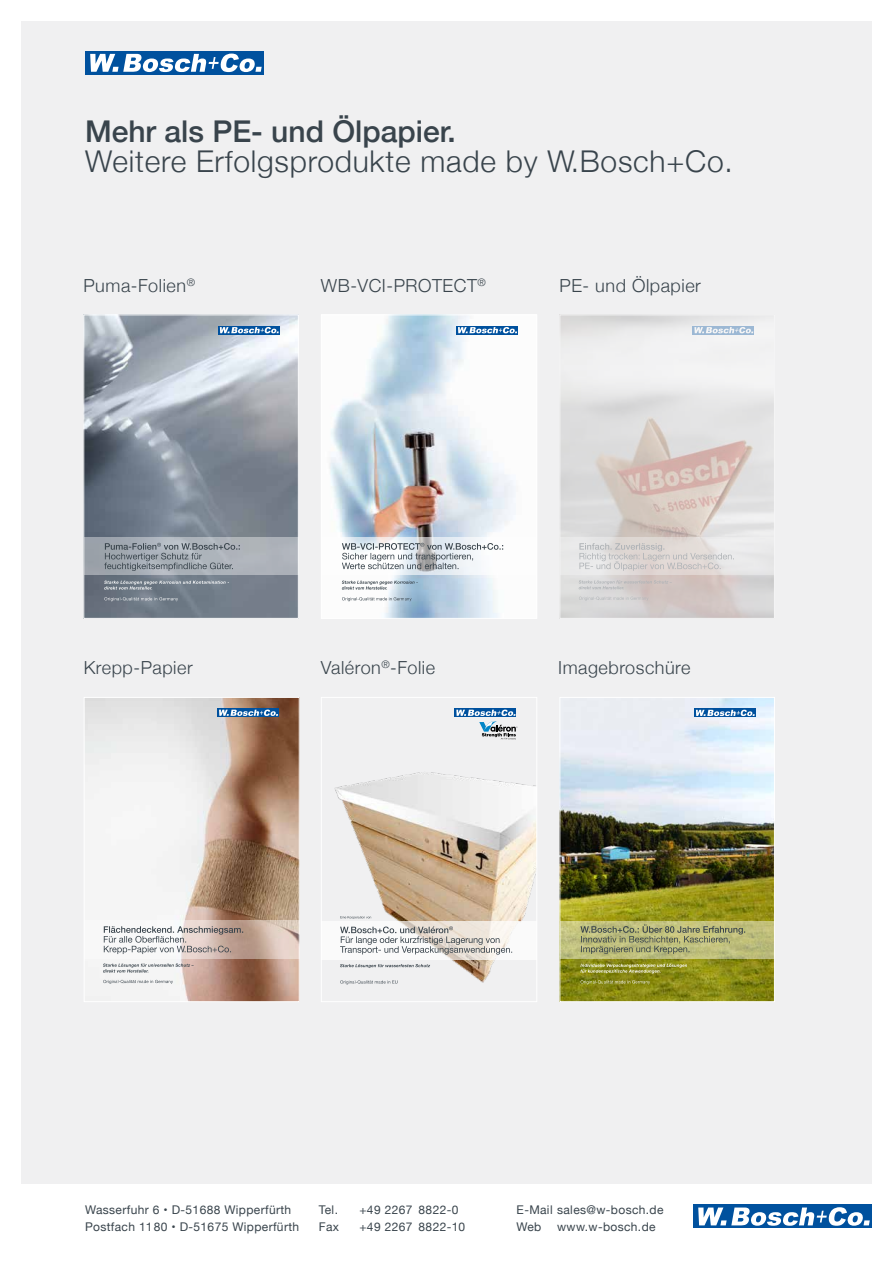
<style>
.page{position:relative;width:893px;height:1263px;background:#fff}
.page>*{position:absolute;margin:0;border:0;box-sizing:border-box;transform-origin:0 0}
.t1{font:300 30px "Helvetica Neue";letter-spacing:.025em;color:#39444c}
.t2{font:500 30px "Helvetica Neue";color:#39444c}
.t3{font:300 18px "Helvetica Neue";letter-spacing:.03em;color:#39444c}
.t4{font:12px/16.5px "Helvetica Neue";letter-spacing:.03em;color:#39444c}
</style>
<div class="page">
<div style="left:21px;top:21px;width:851px;height:1162px;background:#f0f0f1"></div>
<div style="left:85px;top:51px;width:179px;height:24px;background:#00519e"></div>
<svg style="left:90px;top:54px;width:172px;height:18px"></svg>
<div style="left:693px;top:1205px;width:179px;height:23px;background:#00519e"></div>
<svg style="left:698px;top:1207px;width:172px;height:19px"></svg>
<img style="left:85px;top:316px;width:212px;height:301px">
<div style="left:83px;top:314px;width:216px;height:305px;border:1px solid #fff"></div>
<svg style="left:218px;top:326px;width:61px;height:8px"></svg>
<svg style="left:220px;top:327px;width:59px;height:6px"></svg>
<svg style="left:84px;top:537px;width:214px;height:38px;background:#a0a6ae"></svg>
<svg style="left:104px;top:597px;width:74px;height:4px"></svg>
<svg style="left:104px;top:581px;width:125px;height:9px"></svg>
<img style="left:86px;top:699px;width:212px;height:301px">
<div style="left:84px;top:697px;width:216px;height:305px;border:1px solid #fff"></div>
<div style="left:217px;top:709px;width:62px;height:8px;background:#00519e"></div>
<svg style="left:219px;top:709px;width:59px;height:7px"></svg>
<svg style="left:103px;top:980px;width:70px;height:4px"></svg>
<svg style="left:84px;top:920px;width:215px;height:52px"></svg>
<img style="left:334px;top:772px;width:201px;height:213px">
<div style="left:321px;top:697px;width:216px;height:305px;border:1px solid #fff"></div>
<div style="left:455px;top:709px;width:61px;height:8px;background:#00519e"></div>
<svg style="left:321px;top:916px;width:216px;height:52px"></svg>
<svg style="left:340px;top:980px;width:57px;height:4px"></svg>
<svg style="left:456px;top:709px;width:61px;height:31px"></svg>
<img style="left:323px;top:316px;width:212px;height:301px">
<div style="left:321px;top:314px;width:216px;height:305px;border:1px solid #fff"></div>
<div style="left:456px;top:326px;width:62px;height:8px;background:#00519e"></div>
<svg style="left:458px;top:327px;width:59px;height:6px"></svg>
<svg style="left:342px;top:597px;width:70px;height:4px"></svg>
<svg style="left:342px;top:581px;width:76px;height:9px"></svg>
<svg style="left:321px;top:537px;width:216px;height:38px"></svg>
<img style="left:561px;top:316px;width:212px;height:301px">
<div style="left:559px;top:314px;width:216px;height:305px;border:1px solid #fff"></div>
<svg style="left:693px;top:326px;width:61px;height:8px"></svg>
<svg style="left:694px;top:327px;width:59px;height:6px"></svg>
<svg style="left:579px;top:597px;width:69px;height:4px"></svg>
<svg style="left:560px;top:537px;width:214px;height:52px"></svg>
<img style="left:561px;top:699px;width:212px;height:301px">
<div style="left:559px;top:697px;width:216px;height:305px;border:1px solid #fff"></div>
<div style="left:694px;top:709px;width:61px;height:8px;background:#00519e"></div>
<svg style="left:696px;top:710px;width:59px;height:6px"></svg>
<svg style="left:560px;top:920px;width:214px;height:38px;background:#b1b175"></svg>
<svg style="left:581px;top:980px;width:69px;height:4px"></svg>
<svg style="left:580px;top:964px;width:107px;height:9px"></svg>
<h1 class="t2" style="left:85px;top:107px;width:372px">Mehr als PE- und Ölpapier.</h1>
<h1 class="t1" style="left:85px;top:137px;width:649px">Weitere Erfolgsprodukte made by W.Bosch+Co.</h1>
<h2 class="t3" style="left:83px;top:271px;width:113px">Puma-Folien<sup>®</sup></h2>
<h2 class="t3" style="left:321px;top:271px;width:166px">WB-VCI-PROTECT<sup>®</sup></h2>
<h2 class="t3" style="left:559px;top:271px;width:143px">PE- und Ölpapier</h2>
<h2 class="t3" style="left:84px;top:653px;width:110px">Krepp-Papier</h2>
<h2 class="t3" style="left:321px;top:653px;width:116px">Valéron<sup>®</sup>-Folie</h2>
<h2 class="t3" style="left:558px;top:653px;width:134px">Imagebroschüre</h2>
<p class="t4" style="left:85px;top:1202px;width:216px">Wasserfuhr 6 • D-51688 Wipperfürth<br>Postfach 1180 • D-51675 Wipperfürth</p>
<p class="t4" style="left:319px;top:1202px;width:21px">Tel.</p>
<p class="t4" style="left:359px;top:1202px;width:101px">+49 2267 8822-0</p>
<p class="t4" style="left:319px;top:1219px;width:22px">Fax</p>
<p class="t4" style="left:359px;top:1219px;width:107px">+49 2267 8822-10</p>
<p class="t4" style="left:517px;top:1202px;width:148px">E-Mail sales@w-bosch.de<br>Web</p>
<p class="t4" style="left:557px;top:1219px;width:100px">www.w-bosch.de</p>
</div>
